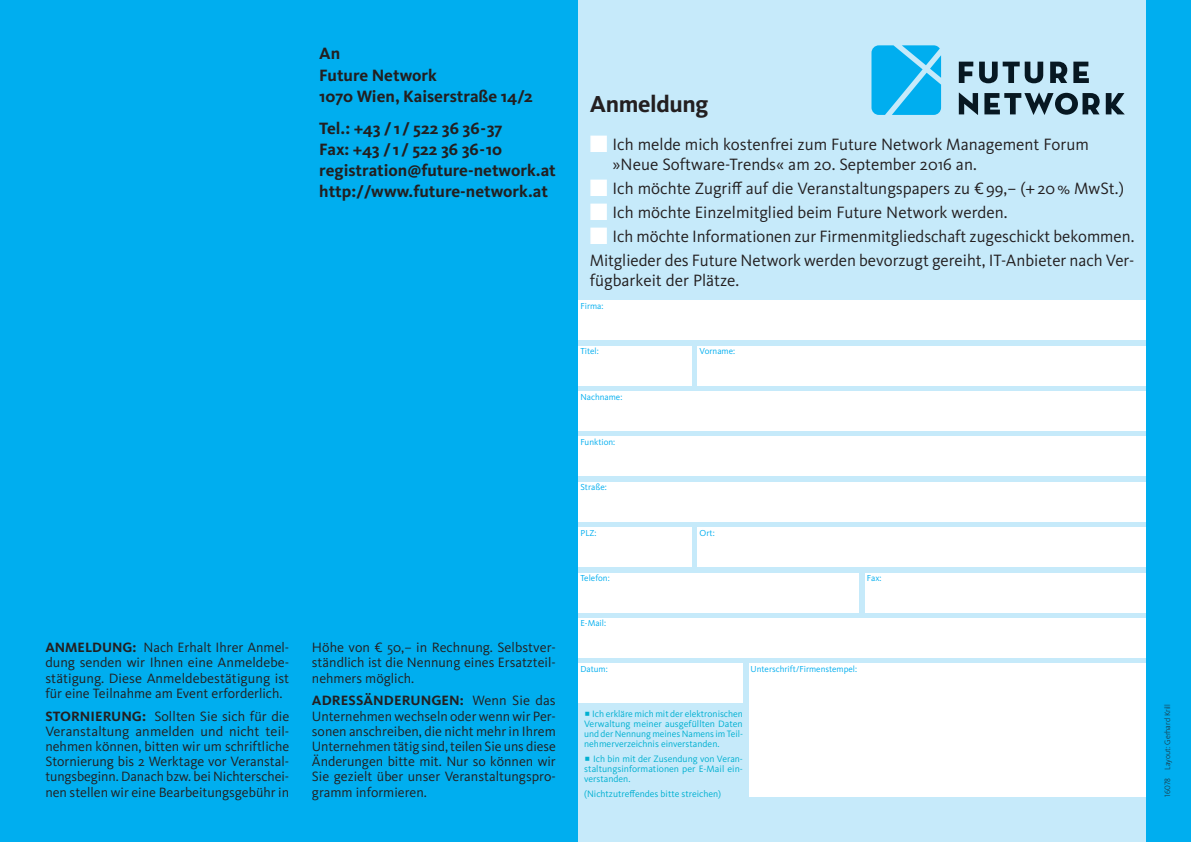
<style>
.page{position:relative;width:1191px;height:842px;background:#00aeef}
.page>*{position:absolute;margin:0;border:0;box-sizing:border-box;transform-origin:0 0}
.fn_body_subt{font:700 24px "Kievit OT";letter-spacing:-.015em;color:#231f20}
.fn_anmeldung{font:17px/20px "Kievit OT";color:#231f20}
.fn_agenda_text{font:700 17px "Kievit OT";color:#231f20}
.fn_bedingungen{font:14px/15.2px "Kievit OT";color:#231f20;text-align:justify}
.fn_bedingungen-2{font:9.6px/10px "Kievit OT";color:#00b0d1;text-align:justify}
.fn_anmeldeform{font:9px "Kievit OT";color:#00aeef}
.t1{font:300 8px "Kievit OT";color:#231f20}
.s1{font-weight:700}
.s2{color:#fff}
</style>
<div class="page">
<div style="left:578px;top:0;width:567px;height:842px;background:#c6eafa"></div>
<div style="left:578px;top:346px;width:114px;height:40px;background:#fff"></div>
<div style="left:578px;top:527px;width:114px;height:40px;background:#fff"></div>
<div style="left:578px;top:300px;width:567px;height:40px;background:#fff"></div>
<div style="left:697px;top:346px;width:448px;height:40px;background:#fff"></div>
<div style="left:578px;top:391px;width:567px;height:40px;background:#fff"></div>
<div style="left:578px;top:437px;width:567px;height:39px;background:#fff"></div>
<div style="left:578px;top:482px;width:567px;height:40px;background:#fff"></div>
<div style="left:697px;top:527px;width:448px;height:40px;background:#fff"></div>
<div style="left:578px;top:573px;width:281px;height:39px;background:#fff"></div>
<div style="left:865px;top:573px;width:280px;height:39px;background:#fff"></div>
<div style="left:578px;top:618px;width:567px;height:40px;background:#fff"></div>
<div style="left:578px;top:663px;width:165px;height:40px;background:#fff"></div>
<div style="left:748px;top:663px;width:397px;height:134px;background:#fff"></div>
<svg style="left:871px;top:45px;width:70px;height:70px;background:#20b7f0"></svg>
<svg style="left:958px;top:62px;width:15px;height:21px"></svg>
<svg style="left:979px;top:62px;width:64px;height:21px"></svg>
<svg style="left:1050px;top:62px;width:17px;height:21px"></svg>
<svg style="left:1073px;top:62px;width:15px;height:21px"></svg>
<svg style="left:958px;top:92px;width:20px;height:23px"></svg>
<svg style="left:984px;top:92px;width:115px;height:23px"></svg>
<svg style="left:1105px;top:93px;width:19px;height:21px"></svg>
<p class="fn_agenda_text" style="left:319px;top:43px;width:23px">An</p>
<p class="fn_agenda_text" style="left:319px;top:65px;width:119px">Future Network</p>
<p class="fn_agenda_text" style="left:319px;top:86px;width:215px">1070 Wien, Kaiserstraße 14/2</p>
<p class="fn_agenda_text" style="left:319px;top:118px;width:185px">Tel.: +43 / 1 / 522 36 36-37</p>
<p class="fn_agenda_text" style="left:319px;top:139px;width:184px">Fax: +43 / 1 / 522 36 36-10</p>
<p class="fn_agenda_text" style="left:319px;top:160px;width:238px">registration@future-network.at</p>
<p class="fn_agenda_text" style="left:319px;top:181px;width:230px">http://www.future-network.at</p>
<p class="fn_bedingungen" style="left:45px;top:640px;width:245px"><span class="s1">ANMELDUNG:</span> Nach Erhalt Ihrer Anmel&shy;dung senden wir Ihnen eine Anmeldebe&shy;stätigung. Diese Anmeldebestätigung ist für eine Teilnahme am Event erforderlich.</p>
<p class="fn_bedingungen" style="left:45px;top:708px;width:245px;text-align:left"><span class="s1">STORNIERUNG:</span> Sollten Sie sich für die Veranstaltung anmelden und nicht teil&shy;nehmen können, bitten wir um schriftliche Stornierung bis 2 Werktage vor Veranstal&shy;tungsbeginn. Danach bzw. bei Nichterschei&shy;nen stellen wir eine Bearbeitungsgebühr in</p>
<p class="fn_bedingungen" style="left:312px;top:640px;width:245px">Höhe von € 50,– in Rechnung. Selbstver&shy;ständlich ist die Nennung eines Ersatzteil&shy;nehmers möglich.</p>
<p class="fn_bedingungen" style="left:312px;top:693px;width:245px"><span class="s1">ADRESSÄNDERUNGEN:</span> Wenn Sie das Unternehmen wechseln oder wenn wir Per&shy;sonen anschreiben, die nicht mehr in Ihrem Unternehmen tätig sind, teilen Sie uns diese Änderungen bitte mit. Nur so können wir Sie gezielt über unser Veranstaltungspro&shy;gramm informieren.</p>
<p class="fn_body_subt" style="left:590px;top:90px;width:120px">Anmeldung</p>
<p class="fn_anmeldung" style="left:612px;top:135px;width:478px;text-indent:-23px"><span class="s2">■</span> Ich melde mich kostenfrei zum Future Network Management Forum »Neue Software-Trends« am 20. September 2016 an.</p>
<p class="fn_anmeldung" style="left:590px;top:179px;width:535px"><span class="s2">■</span> Ich möchte Zugriff auf die Veranstaltungspapers zu €99,– (+20% MwSt.)</p>
<p class="fn_anmeldung" style="left:590px;top:203px;width:419px"><span class="s2">■</span> Ich möchte Einzelmitglied beim Future Network werden.</p>
<p class="fn_anmeldung" style="left:590px;top:226px;width:546px"><span class="s2">■</span> Ich möchte Informationen zur Firmenmitgliedschaft zugeschickt bekommen.</p>
<p class="fn_anmeldung" style="left:590px;top:250px;width:546px">Mitglieder des Future Network werden bevorzugt gereiht, IT-Anbieter nach Ver&shy;fügbarkeit der Plätze.</p>
<p class="fn_anmeldeform" style="left:580px;top:300px;width:25px">Firma:</p>
<p class="fn_anmeldeform" style="left:580px;top:346px;width:20px">Titel:</p>
<p class="fn_anmeldeform" style="left:580px;top:391px;width:43px">Nachname:</p>
<p class="fn_anmeldeform" style="left:580px;top:436px;width:36px">Funktion:</p>
<p class="fn_anmeldeform" style="left:580px;top:482px;width:28px">Straße:</p>
<p class="fn_anmeldeform" style="left:580px;top:527px;width:18px">PLZ:</p>
<p class="fn_anmeldeform" style="left:699px;top:346px;width:37px">Vorname:</p>
<p class="fn_anmeldeform" style="left:699px;top:527px;width:17px">Ort:</p>
<p class="fn_anmeldeform" style="left:580px;top:572px;width:31px">Telefon:</p>
<p class="fn_anmeldeform" style="left:867px;top:572px;width:16px">Fax:</p>
<p class="fn_anmeldeform" style="left:580px;top:618px;width:27px">E-Mail:</p>
<p class="fn_anmeldeform" style="left:580px;top:663px;width:29px">Datum:</p>
<p class="fn_anmeldeform" style="left:750px;top:663px;width:108px">Unterschrift/Firmenstempel:</p>
<p class="fn_bedingungen-2" style="left:584px;top:708px;width:160px;text-indent:8px">Ich erkläre mich mit der elektronischen Verwaltung meiner ausgefüllten Daten und der Nennung meines Namens im Teil&shy;nehmerverzeichnis einverstanden.</p>
<p class="fn_bedingungen-2" style="left:584px;top:753px;width:160px;text-indent:9px">Ich bin mit der Zusendung von Veran&shy;staltungsinformationen per E-Mail ein&shy;verstanden.</p>
<p class="fn_bedingungen-2" style="left:584px;top:788px;width:139px">(Nichtzutreffendes bitte streichen)</p>
<p class="t1" style="left:1162px;top:797px;width:94px;rotate:-90deg">16078 Layout: Gerhard Krill</p>
</div>
